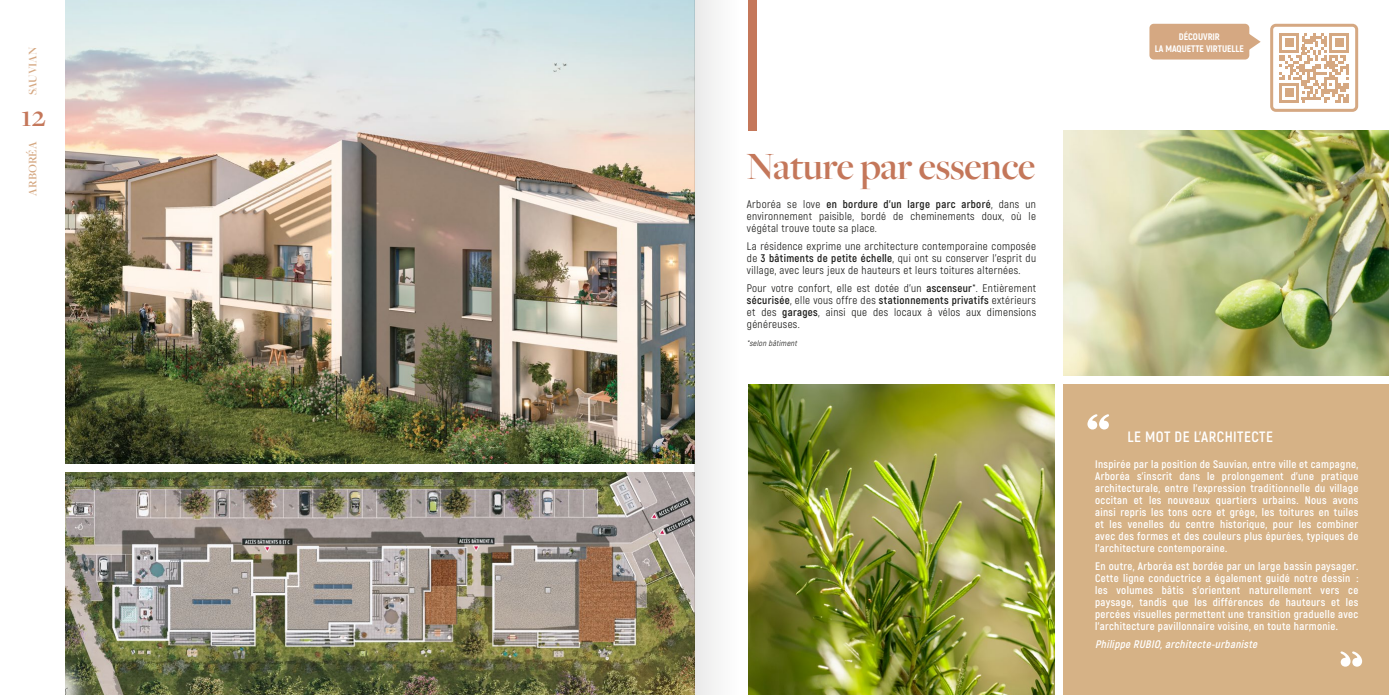
<style>
.page{position:relative;width:1389px;height:695px;background:#fff}
.page>*{position:absolute;margin:0;border:0;box-sizing:border-box;transform-origin:0 0}
.t1{font:600 40px "Freight Big Pro";letter-spacing:-.01em;color:#c4775a}
.t2{font:600 30px "Freight Disp Pro";color:#c4775a}
.t3{font:700 15px "Akrobat";letter-spacing:.03em;color:#fff}
.t4{font:600 12px "Freight Disp Pro";color:#d5a882}
.t5{font:600 12px "Freight Big Pro";letter-spacing:-.02em;color:#d5a882}
.t6{font:700 11px/12px "Akrobat";letter-spacing:.03em;color:#fff;text-align:justify}
.t7{font:11px/12px "Akrobat";letter-spacing:.03em;color:#1d1d1b;text-align:justify}
.t8{font:italic 700 11px "Akrobat";color:#fff}
.t9{font:800 9.5px/11.4px "Akrobat";color:#fff;text-align:center}
.t10{font:italic 8px "Akrobat";color:#1d1d1b}
.s1{font-weight:700}
</style>
<div class="page">
<div style="left:1149px;top:24px;width:100px;height:35px;background:#d5a882;border-radius:4px"></div>
<img style="left:65px;top:0;width:629px;height:463px">
<div style="left:1063px;top:384px;width:326px;height:310px;background:#d6b286"></div>
<svg style="left:1341px;top:651px;width:21px;height:15px"></svg>
<div style="left:748px;top:0;width:9px;height:130px;background:#c4775a"></div>
<img style="left:748px;top:384px;width:306px;height:310px">
<img style="left:1063px;top:130px;width:326px;height:245px">
<svg style="left:1087px;top:414px;width:22px;height:15px"></svg>
<svg style="left:1249px;top:32px;width:12px;height:20px"></svg>
<div style="left:1270px;top:24px;width:88px;height:88px;border:3px solid #d5a882;border-radius:4px"></div>
<svg style="left:1279px;top:33px;width:70px;height:69px"></svg>
<hr style="left:1279px;top:100px;width:20px;height:2px;background:#d5a882">
<div style="left:1285px;top:89px;width:8px;height:8px;background:#d5a882"></div>
<img style="left:65px;top:472px;width:629px;height:222px">
<div style="left:694px;top:0;width:45px;height:694px;background:#f5f5f4"></div>
<p class="t5" style="left:25px;top:95px;width:50px;rotate:-90deg">SAUVIAN</p>
<h2 class="t2" style="left:21px;top:96px;width:26px">12</h2>
<p class="t4" style="left:25px;top:196px;width:56px;rotate:-90deg">ARBORÉA</p>
<h1 class="t1" style="left:747px;top:140px;width:290px">Nature par essence</h1>
<p class="t7" style="left:747px;top:198px;width:291px">Arboréa se love <span class="s1">en bordure d’un large parc arboré</span>, dans un environnement paisible, bordé de cheminements doux, où le végétal trouve toute sa place.</p>
<p class="t7" style="left:747px;top:240px;width:291px">La résidence exprime une architecture contemporaine composée de <span class="s1">3 bâtiments de petite échelle</span>, qui ont su conserver l’esprit du village, avec leurs jeux de hauteurs et leurs toitures alternées.</p>
<p class="t7" style="left:747px;top:282px;width:291px">Pour votre confort, elle est dotée d’un <span class="s1">ascenseur</span>*. Entièrement <span class="s1">sécurisée</span>, elle vous offre des <span class="s1">stationnements privatifs</span> extérieurs et des <span class="s1">garages</span>, ainsi que des locaux à vélos aux dimensions généreuses.</p>
<p class="t10" style="left:747px;top:338px;width:53px">*selon bâtiment</p>
<p class="t9" style="left:1155px;top:31px;width:90px">DÉCOUVRIR<br>LA MAQUETTE VIRTUELLE</p>
<h3 class="t3" style="left:1127px;top:427px;width:147px">LE MOT DE L'ARCHITECTE</h3>
<p class="t6" style="left:1095px;top:458px;width:265px">Inspirée par la position de Sauvian, entre ville et campagne, Arboréa s’inscrit dans le prolongement d’une pratique architecturale, entre l’expression traditionnelle du village occitan et les nouveaux quartiers urbains. Nous avons ainsi repris les tons ocre et grège, les toitures en tuiles et les venelles du centre historique, pour les combiner avec des formes et des couleurs plus épurées, typiques de l’architecture contemporaine.</p>
<p class="t6" style="left:1095px;top:560px;width:265px">En outre, Arboréa est bordée par un large bassin paysager.<br>Cette ligne conductrice a également guidé notre dessin : les volumes bâtis s’orientent naturellement vers ce paysage, tandis que les différences de hauteurs et les percées visuelles permettent une transition graduelle avec l’architecture pavillonnaire voisine, en toute harmonie.</p>
<p class="t8" style="left:1095px;top:637px;width:166px">Philippe RUBIO,architecte-urbaniste</p>
</div>
